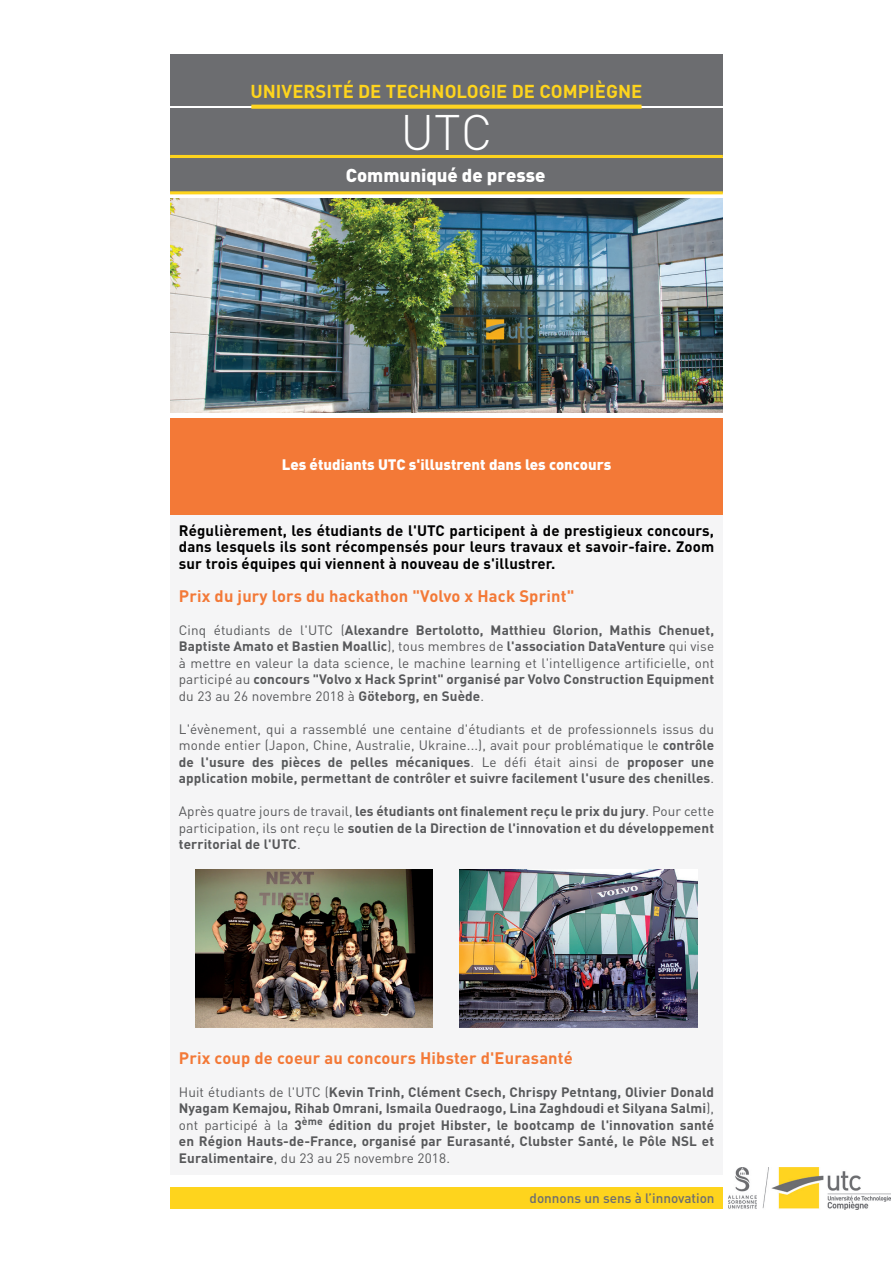
<style>
.page{position:relative;width:893px;height:1263px;background:#fff}
.page>*{position:absolute;margin:0;border:0;box-sizing:border-box;transform-origin:0 0}
.t1{font:300 49.2px "DIN";color:#fff}
.t2{font:700 18.45px "DIN";color:#fed41d}
.t3{font:900 18.45px "DIN";color:#fff}
.t4{font:700 16.5px "DIN";letter-spacing:.01em;color:#f37937}
.t5{font:700 15px/16.5px "DIN";letter-spacing:.01em;color:#000;text-align:justify}
.t6{font:900 15px "DIN";color:#fff}
.t7{font:700 13.5px/16.5px "DIN";letter-spacing:.01em;color:#57585a;text-align:justify}
.t8{font:13.5px/16.5px "DIN";letter-spacing:.01em;color:#57585a;text-align:justify}
.t9{font:500 13.5px "DIN";color:#6c6d70}
.s1{font-weight:400}
.s2{font-weight:700}
</style>
<div class="page">
<div style="left:170px;top:54px;width:552px;height:52px;background:#6c6d70"></div>
<div style="left:170px;top:158px;width:553px;height:35px;background:#6c6d70"></div>
<div style="left:170px;top:109px;width:553px;height:48px;background:#6c6d70"></div>
<svg style="left:251px;top:105px;width:391px;height:4px;background:#f5cc25"></svg>
<hr style="left:170px;top:155px;width:553px;height:3px;background:#fed41d">
<hr style="left:170px;top:191px;width:553px;height:3px;background:#fed41d">
<div style="left:170px;top:1188px;width:553px;height:21px;background:#fed41d"></div>
<div style="left:170px;top:500px;width:553px;height:675px;background:#f5f5f6"></div>
<div style="left:170px;top:418px;width:553px;height:96px;background:#f37937"></div>
<img style="left:729px;top:1167px;width:161px;height:43px">
<img style="left:459px;top:869px;width:238px;height:159px">
<img style="left:196px;top:869px;width:237px;height:159px">
<img style="left:170px;top:199px;width:553px;height:213px">
<h2 class="t2" style="left:250px;top:80px;width:393px">UNIVERSITÉ DE TECHNOLOGIE DE COMPIÈGNE</h2>
<h1 class="t1" style="left:400px;top:102px;width:94px">UTC</h1>
<h2 class="t3" style="left:346px;top:162px;width:201px">Communiqué de presse</h2>
<p class="t6" style="left:282px;top:454px;width:331px">Les étudiants UTC s'illustrent dans les concours</p>
<p class="t5" style="left:179px;top:521px;width:537px">Régulièrement, les étudiants de l'UTC participent à de prestigieux concours, dans lesquels ils sont récompensés pour leurs travaux et savoir-faire. Zoom sur trois équipes qui viennent à nouveau de s'illustrer.</p>
<p class="t4" style="left:179px;top:585px;width:397px">Prix du jury lors du hackathon "Volvo x Hack Sprint"</p>
<p class="t7" style="left:179px;top:621px;width:537px"><span class="s1">Cinq étudiants de l'UTC (</span>Alexandre Bertolotto, Matthieu Glorion, Mathis Chenuet, Baptiste Amato et Bastien Moallic<span class="s1">), tous membres de</span> l'association DataVenture <span class="s1">qui vise à mettre en valeur la data science, le machine learning et l'intelligence artificielle, ont participé au</span> concours "Volvo x Hack Sprint" organisé par Volvo Construction Equipment <span class="s1">du 23 au 26 novembre 2018 à</span> Göteborg, en Suède<span class="s1">.</span></p>
<p class="t8" style="left:179px;top:720px;width:537px">L'évènement, qui a rassemblé une centaine d'étudiants et de professionnels issus du monde entier (Japon, Chine, Australie, Ukraine...), avait pour problématique le <span class="s2">contrôle de l'usure des pièces de pelles mécaniques</span>. Le défi était ainsi de <span class="s2">proposer une application mobile, permettant de contrôler et suivre facilement l'usure des chenilles</span>.</p>
<p class="t7" style="left:179px;top:802px;width:537px"><span class="s1">Après quatre jours de travail,</span> les étudiants ont finalement reçu le prix du jury<span class="s1">. Pour cette participation, ils ont reçu le</span> soutien de la Direction de l'innovation et du développement territorial de l'UTC<span class="s1">.</span></p>
<p class="t4" style="left:179px;top:1047px;width:396px">Prix coup de coeur au concours Hibster d'Eurasanté</p>
<p class="t7" style="left:179px;top:1083px;width:537px"><span class="s1">Huit étudiants de l'UTC (</span>Kevin Trinh, Clément Csech, Chrispy Petntang, Olivier Donald Nyagam Kemajou, Rihab Omrani, Ismaila Ouedraogo, Lina Zaghdoudi et Silyana Salmi<span class="s1">), ont participé à la</span> 3<sup>ème</sup> édition du projet Hibster, le bootcamp de l'innovation santé en Région Hauts-de-France, organisé par Eurasanté, Clubster Santé, le Pôle NSL et Euralimentaire<span class="s1">, du 23 au 25 novembre 2018.</span></p>
<p class="t9" style="left:529px;top:1189px;width:187px">donnons un sens à l’innovation</p>
</div>
